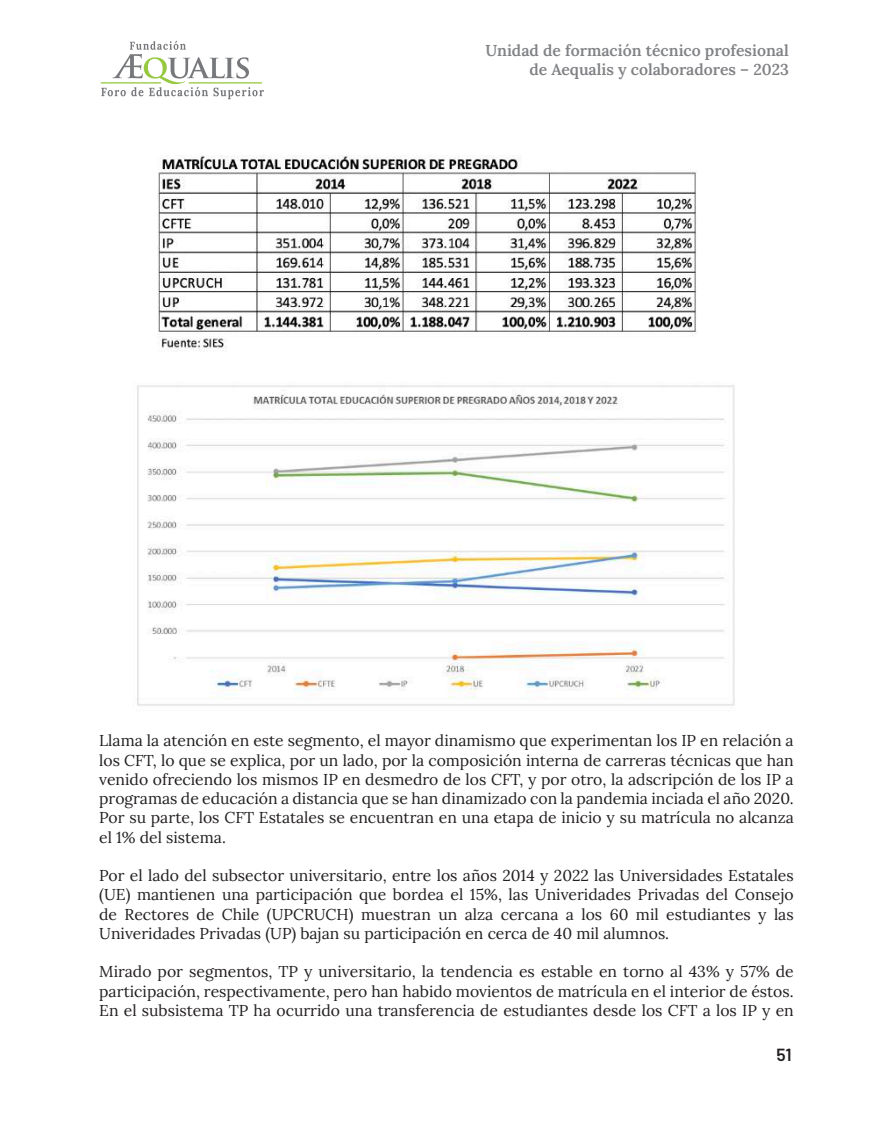
<style>
.page{position:relative;width:893px;height:1141px;background:#fff}
.page>*{position:absolute;margin:0;border:0;box-sizing:border-box;transform-origin:0 0}
.t1{font:600 17.5px "Barlow";color:#231f20}
.t2{font:15.75px/19.2px "Lora";color:#231f20;text-align:justify}
.t3{font:600 15.75px/19.2px "Lora";color:#808285;text-align:right}
</style>
<div class="page">
<svg style="left:101px;top:41px;width:163px;height:58px"></svg>
<hr style="left:101px;top:82px;width:60px;height:2px;background:#96c93f">
<hr style="left:189px;top:82px;width:73px;height:2px;background:#96c93f">
<img style="left:157px;top:155px;width:540px;height:197px">
<img style="left:137px;top:385px;width:598px;height:321px">
<p class="t3" style="left:486px;top:39px;width:305px">Unidad de formación técnico profesional de Aequalis y colaboradores – 2023</p>
<p class="t2" style="left:99px;top:730px;width:696px">Llama la atención en este segmento, el mayor dinamismo que experimentan los IP en relación a los CFT, lo que se explica, por un lado, por la composición interna de carreras técnicas que han venido ofreciendo los mismos IP en desmedro de los CFT, y por otro, la adscripción de los IP a programas de educación a distancia que se han dinamizado con la pandemia inciada el año 2020.<br>Por su parte, los CFT Estatales se encuentran en una etapa de inicio y su matrícula no alcanza el 1% del sistema.</p>
<p class="t2" style="left:99px;top:865px;width:696px">Por el lado del subsector universitario, entre los años 2014 y 2022 las Universidades Estatales (UE) mantienen una participación que bordea el 15%, las Univeridades Privadas del Consejo de Rectores de Chile (UPCRUCH) muestran un alza cercana a los 60 mil estudiantes y las Univeridades Privadas (UP) bajan su participación en cerca de 40 mil alumnos.</p>
<p class="t2" style="left:99px;top:961px;width:696px">Mirado por segmentos, TP y universitario, la tendencia es estable en torno al 43% y 57% de participación, respectivamente, pero han habido movientos de matrícula en el interior de éstos.<br>En el subsistema TP ha ocurrido una transferencia de estudiantes desde los CFT a los IP y en</p>
<p class="t1" style="left:777px;top:1042px;width:17px">51</p>
</div>
